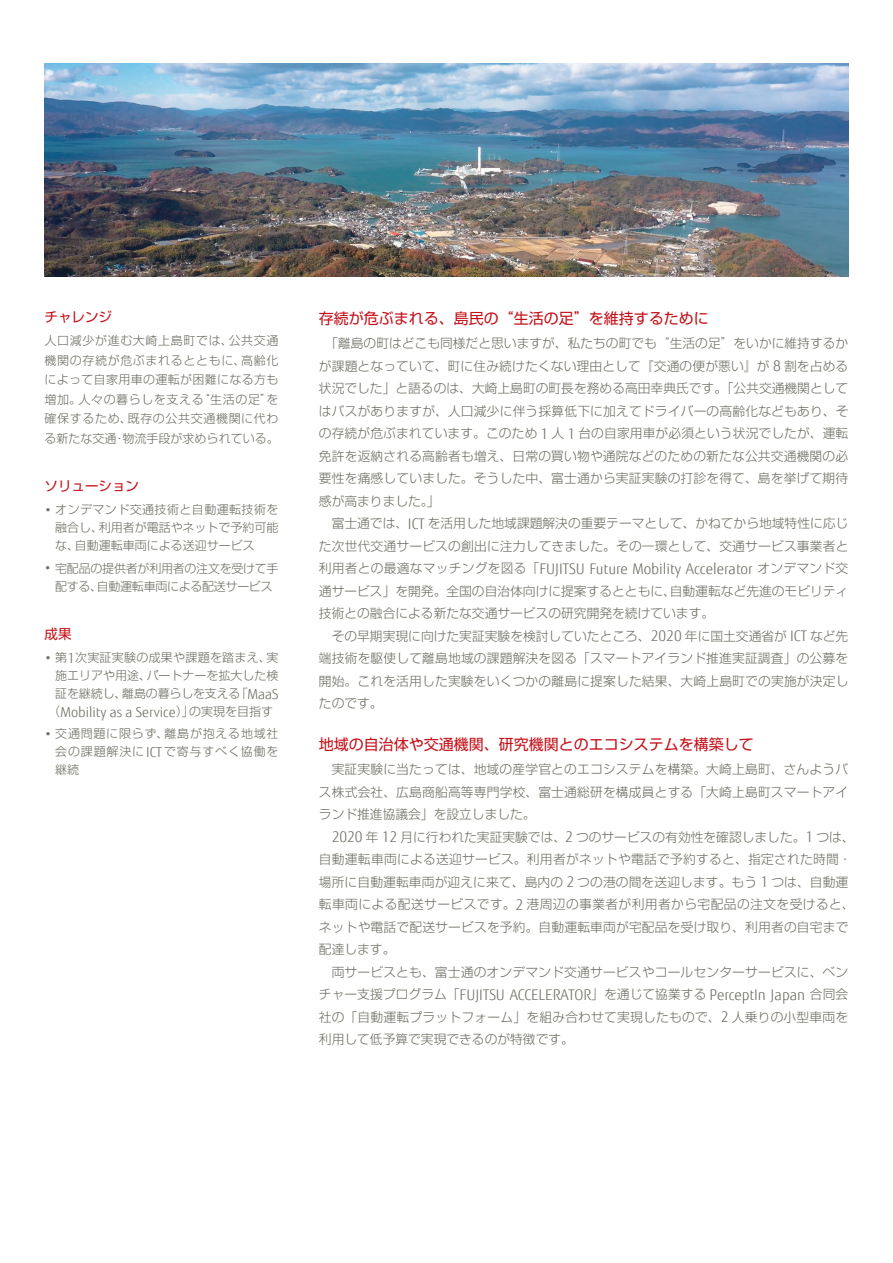
<style>
.page{position:relative;width:893px;height:1263px;background:#fff}
.page>*{position:absolute;margin:0;border:0;box-sizing:border-box;transform-origin:0 0}
.t1{font:15px "Shin Go Pro";color:#c4121a}
.t2{font:300 14.7px "Fujitsu Sans";color:#6d6d63}
.t3{font:300 13.8px "Fujitsu Sans";color:#6d6d63}
.t4{font:13.5px "Shin Go Pro";color:#c4121a}
.t5{font:300 12.75px/22.5px "Shin Go Pro";letter-spacing:.015em;color:#6d6d63;text-align:justify}
.t6{font:300 12px/18px "Shin Go Pro";color:#6d6d63;text-align:justify}
.t7{font:300 12px/18px "Shin Go Pro";letter-spacing:-.02em;color:#6d6d63;text-align:center}
.s1{font-family:"Fujitsu Sans";font-size:13.8px}
.s2{font-family:"Shin Go Pro";font-size:12px}
.s3{font-family:"Fujitsu Sans";font-size:14.7px}
.s4{font-family:"Shin Go Pro";font-size:12.75px}
</style>
<div class="page">
<img style="left:45px;top:64px;width:803px;height:212px">
<p class="t4" style="left:45px;top:306px;width:69px">チャレンジ</p>
<p class="t6" style="left:45px;top:330px;width:235px;line-height:19.5px">人口減少が進む大崎上島町では、公共交通機関の存続が危ぶまれるとともに、高齢化によって自家用車の運転が困難になる方も増加。人々の暮らしを支える“生活の足”を確保するため、既存の公共交通機関に代わる新たな交通・物流手段が求められている。</p>
<p class="t4" style="left:45px;top:475px;width:96px">ソリューション</p>
<p class="t6" style="left:55px;top:499px;width:225px;text-indent:-11px"><span class="s1">•</span> オンデマンド交通技術と自動運転技術を融合し、利用者が電話やネットで予約可能な、自動運転車両による送迎サービス</p>
<p class="t7" style="left:44px;top:558px;width:236px"><span class="s1">•</span> 宅配品の提供者が利用者の注文を受けて手配する、自動運転車両による配送サービス</p>
<p class="t4" style="left:45px;top:623px;width:29px">成果</p>
<p class="t6" style="left:55px;top:647px;width:225px;text-indent:-11px"><span class="s1">•</span> 第<span class="s1">1</span>次実証実験の成果や課題を踏まえ、実施エリアや用途、パートナーを拡大した検証を継続し、離島の暮らしを支える「<span class="s1">MaaS</span></p>
<p class="t3" style="left:49px;top:704px;width:226px"><span class="s2">（</span>Mobility as a Service<span class="s2">）」の実現を目指す</span></p>
<p class="t6" style="left:55px;top:723px;width:225px;text-indent:-11px"><span class="s1">•</span> 交通問題に限らず、離島が抱える地域社会の課題解決に<span class="s1">ICT</span>で寄与すべく協働を継続</p>
<p class="t1" style="left:319px;top:306px;width:391px">存続が危ぶまれる、島民の“生活の足”を維持するために</p>
<p class="t5" style="left:319px;top:330px;width:531px;text-indent:6px">「離島の町はどこも同様だと思いますが、私たちの町でも“生活の足”をいかに維持するかが課題となっていて、町に住み続けたくない理由として『交通の便が悪い』が <span class="s3">8</span> 割を占める状況でした」と語るのは、大崎上島町の町長を務める高田幸典氏です。「公共交通機関としてはバスがありますが、人口減少に伴う採算低下に加えてドライバーの高齢化などもあり、その存続が危ぶまれています。このため <span class="s3">1</span> 人 <span class="s3">1</span> 台の自家用車が必須という状況でしたが、運転免許を返納される高齢者も増え、日常の買い物や通院などのための新たな公共交通機関の必要性を痛感していました。そうした中、富士通から実証実験の打診を得て、島を挙げて期待感が高まりました。」</p>
<p class="t5" style="left:319px;top:510px;width:531px;text-align:right">富士通では、<span class="s3">ICT</span> を活用した地域課題解決の重要テーマとして、かねてから地域特性に応じた次世代交通サービスの創出に注力してきました。その一環として、交通サービス事業者と</p>
<p class="t2" style="left:319px;top:560px;width:531px"><span class="s4">利用者との最適なマッチングを図る「</span>FUJITSU Future Mobility Accelerator <span class="s4">オンデマンド交</span></p>
<p class="t5" style="left:319px;top:578px;width:531px">通サービス」を開発。全国の自治体向けに提案するとともに、自動運転など先進のモビリティ技術との融合による新たな交通サービスの研究開発を続けています。</p>
<p class="t5" style="left:319px;top:623px;width:531px;text-indent:13px">その早期実現に向けた実証実験を検討していたところ、<span class="s3">2020</span> 年に国土交通省が <span class="s3">ICT</span> など先端技術を駆使して離島地域の課題解決を図る「スマートアイランド推進実証調査」の公募を開始。これを活用した実験をいくつかの離島に提案した結果、大崎上島町での実施が決定したのです。</p>
<p class="t1" style="left:319px;top:732px;width:436px">地域の自治体や交通機関、研究機関とのエコシステムを構築して</p>
<p class="t5" style="left:319px;top:756px;width:531px;text-indent:13px">実証実験に当たっては、地域の産学官とのエコシステムを構築。大崎上島町、さんようバス株式会社、広島商船高等専門学校、富士通総研を構成員とする「大崎上島町スマートアイランド推進協議会」を設立しました。</p>
<p class="t5" style="left:319px;top:824px;width:537px;text-align:left;text-indent:13px"><span class="s3">2020</span> 年 <span class="s3">12</span> 月に行われた実証実験では、<span class="s3">2</span> つのサービスの有効性を確認しました。<span class="s3">1</span> つは、自動運転車両による送迎サービス。利用者がネットや電話で予約すると、指定された時間・場所に自動運転車両が迎えに来て、島内の <span class="s3">2</span> つの港の間を送迎します。もう <span class="s3">1</span> つは、自動運転車両による配送サービスです。<span class="s3">2</span> 港周辺の事業者が利用者から宅配品の注文を受けると、ネットや電話で配送サービスを予約。自動運転車両が宅配品を受け取り、利用者の自宅まで配達します。</p>
<p class="t5" style="left:332px;top:959px;width:518px">両サービスとも、富士通のオンデマンド交通サービスやコールセンターサービスに、ベン</p>
<p class="t2" style="left:319px;top:986px;width:531px"><span class="s4">チャー支援プログラム「</span>FUJITSU ACCELERATOR<span class="s4">」を通じて協業する</span> PerceptIn Japan <span class="s4">合同会</span></p>
<p class="t5" style="left:319px;top:1004px;width:531px">社の「自動運転プラットフォーム」を組み合わせて実現したもので、<span class="s3">2</span> 人乗りの小型車両を利用して低予算で実現できるのが特徴です。</p>
</div>
